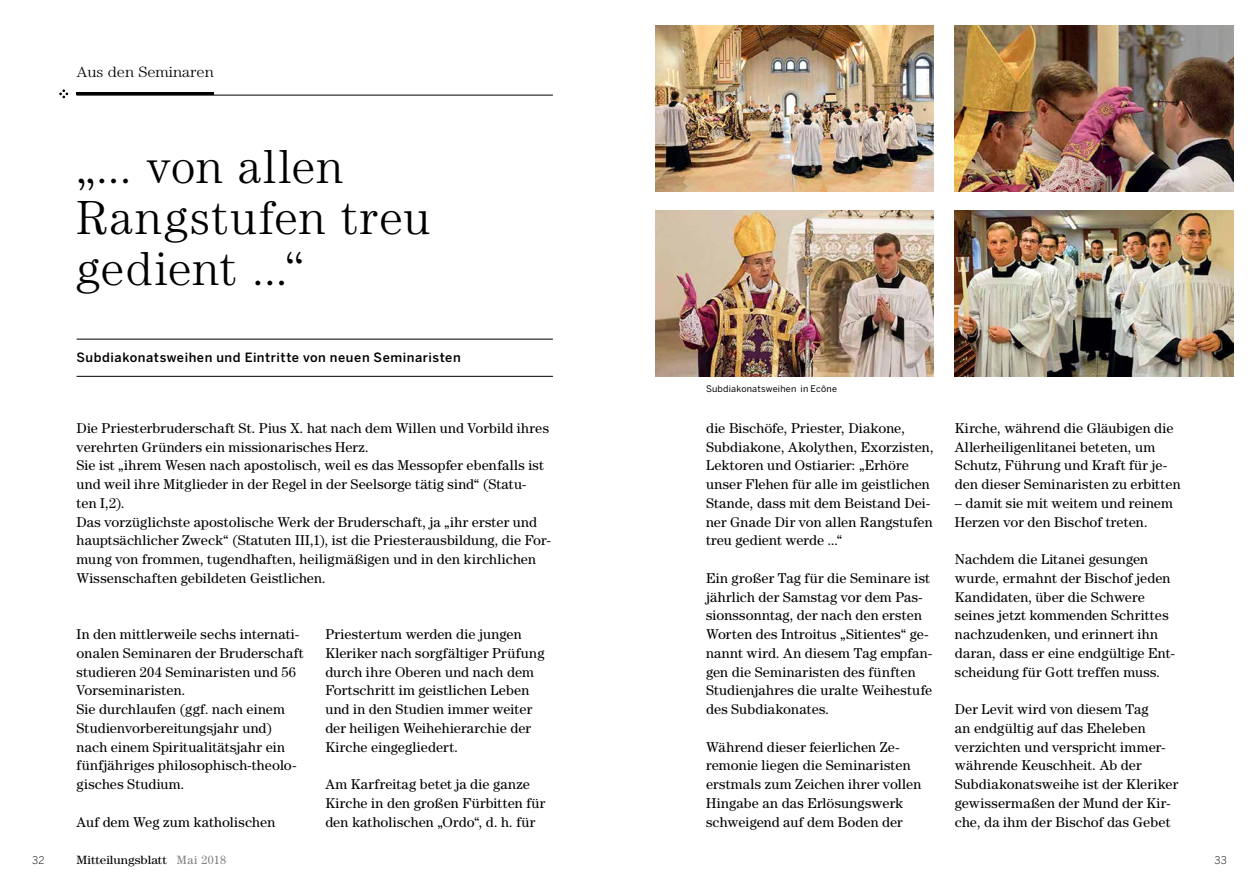
<style>
.page{position:relative;width:1259px;height:893px;background:#fff}
.page>*{position:absolute;margin:0;border:0;box-sizing:border-box;transform-origin:0 0}
.t1{font:300 48px/51px "Century Std";letter-spacing:.02em;color:#000}
.t2{font:300 15px "Century Std";color:#000;scale:1.09 1}
.t3{font:14.25px/18.8px "Century Std";letter-spacing:.01em;color:#000}
.t4{font:500 12.75px "Benton Sans";letter-spacing:.04em;color:#000}
.t5{font:12px "Century Std";color:#000;scale:1.09 1}
.t6{font:300 10.5px "Benton Sans";color:#000}
.t7{font:9px "Benton Sans";letter-spacing:.02em;color:#000}
.s1{color:#807f83}
</style>
<div class="page">
<svg style="left:60px;top:90px;width:8px;height:8px"></svg>
<hr style="left:77px;top:95px;width:476px;height:1px;background:#000">
<hr style="left:77px;top:93px;width:136px;height:2px;background:#000">
<hr style="left:77px;top:339px;width:476px;height:1px;background:#000">
<hr style="left:77px;top:376px;width:476px;height:1px;background:#000">
<img style="left:655px;top:210px;width:278px;height:166px">
<img style="left:955px;top:210px;width:278px;height:166px">
<img style="left:955px;top:26px;width:278px;height:165px">
<img style="left:655px;top:26px;width:278px;height:165px">
<p class="t2" style="left:77px;top:63px;width:127px">Aus den Seminaren</p>
<h1 class="t1" style="left:77px;top:140px;width:355px">„... von allen<br>Rangstufen treu gedient ...“</h1>
<p class="t4" style="left:77px;top:350px;width:386px">Subdiakonatsweihen und Eintritte von neuen Seminaristen</p>
<p class="t7" style="left:706px;top:383px;width:132px">Subdiakonatsweihen in Ecône</p>
<p class="t3" style="left:77px;top:418px;width:475px">Die Priesterbruderschaft St. Pius X. hat nach dem Willen und Vorbild ihres verehrten Gründers ein missionarisches Herz.<br>Sie ist „ihrem Wesen nach apostolisch, weil es das Messopfer ebenfalls ist und weil ihre Mitglieder in der Regel in der Seelsorge tätig sind“ (Statu-<br>ten I,2).<br>Das vorzüglichste apostolische Werk der Bruderschaft, ja „ihr erster und hauptsächlicher Zweck“ (Statuten III,1), ist die Priesterausbildung, die For&shy;mung von frommen, tugendhaften, heiligmäßigen und in den kirchlichen Wissenschaften gebildeten Geistlichen.</p>
<p class="t3" style="left:706px;top:418px;width:229px">die Bischöfe, Priester, Diakone, Subdiakone, Akolythen, Exorzisten, Lektoren und Ostiarier: „Erhöre unser Flehen für alle im geistlichen Stande, dass mit dem Beistand Dei&shy;ner Gnade Dir von allen Rangstufen treu gedient werde ...“</p>
<p class="t3" style="left:706px;top:568px;width:228px">Ein großer Tag für die Seminare ist jährlich der Samstag vor dem Pas&shy;sionssonntag, der nach den ersten<br>Worten des Introitus „Sitientes“ ge&shy;nannt wird. An diesem Tag empfan&shy;gen die Seminaristen des fünften<br>Studienjahres die uralte Weihestufe des Subdiakonates.</p>
<p class="t3" style="left:706px;top:737px;width:217px">Während dieser feierlichen Ze&shy;remonie liegen die Seminaristen erstmals zum Zeichen ihrer vollen<br>Hingabe an das Erlösungswerk schweigend auf dem Boden der</p>
<p class="t3" style="left:77px;top:625px;width:229px">In den mittlerweile sechs internati&shy;onalen Seminaren der Bruderschaft studieren 204 Seminaristen und 56<br>Vorseminaristen.<br>Sie durchlaufen (ggf. nach einem<br>Studienvorbereitungsjahr und) nach einem Spiritualitätsjahr ein fünfjähriges philosophisch-theolo&shy;gisches Studium.</p>
<p class="t3" style="left:77px;top:812px;width:200px">Auf dem Weg zum katholischen</p>
<p class="t3" style="left:325px;top:625px;width:221px">Priestertum werden die jungen<br>Kleriker nach sorgfältiger Prüfung durch ihre Oberen und nach dem<br>Fortschritt im geistlichen Leben und in den Studien immer weiter der heiligen Weihehierarchie der<br>Kirche eingegliedert.</p>
<p class="t3" style="left:325px;top:775px;width:222px">Am Karfreitag betet ja die ganze<br>Kirche in den großen Fürbitten für den katholischen „Ordo“, d. h. für</p>
<p class="t3" style="left:955px;top:418px;width:227px">Kirche, während die Gläubigen die Allerheiligenlitanei beteten, um Schutz, Führung und Kraft für je&shy;den dieser Seminaristen zu erbitten</p>
<p class="t3" style="left:955px;top:493px;width:220px">– damit sie mit weitem und reinem<br>Herzen vor den Bischof treten.</p>
<p class="t3" style="left:955px;top:550px;width:221px">Nachdem die Litanei gesungen wurde, ermahnt der Bischof jeden<br>Kandidaten, über die Schwere seines jetzt kommenden Schrittes nachzudenken, und erinnert ihn daran, dass er eine endgültige Ent&shy;scheidung für Gott treffen muss.</p>
<p class="t3" style="left:955px;top:700px;width:225px">Der Levit wird von diesem Tag<br>an endgültig auf das Eheleben verzichten und verspricht immer&shy;währende Keuschheit. Ab der<br>Subdiakonatsweihe ist der Kleriker gewissermaßen der Mund der Kir&shy;che, da ihm der Bischof das Gebet</p>
<p class="t6" style="left:32px;top:854px;width:14px">32</p>
<p class="t5" style="left:77px;top:853px;width:139px">Mitteilungsblatt <span class="s1">Mai 2018</span></p>
<p class="t6" style="left:1214px;top:854px;width:14px">33</p>
</div>
